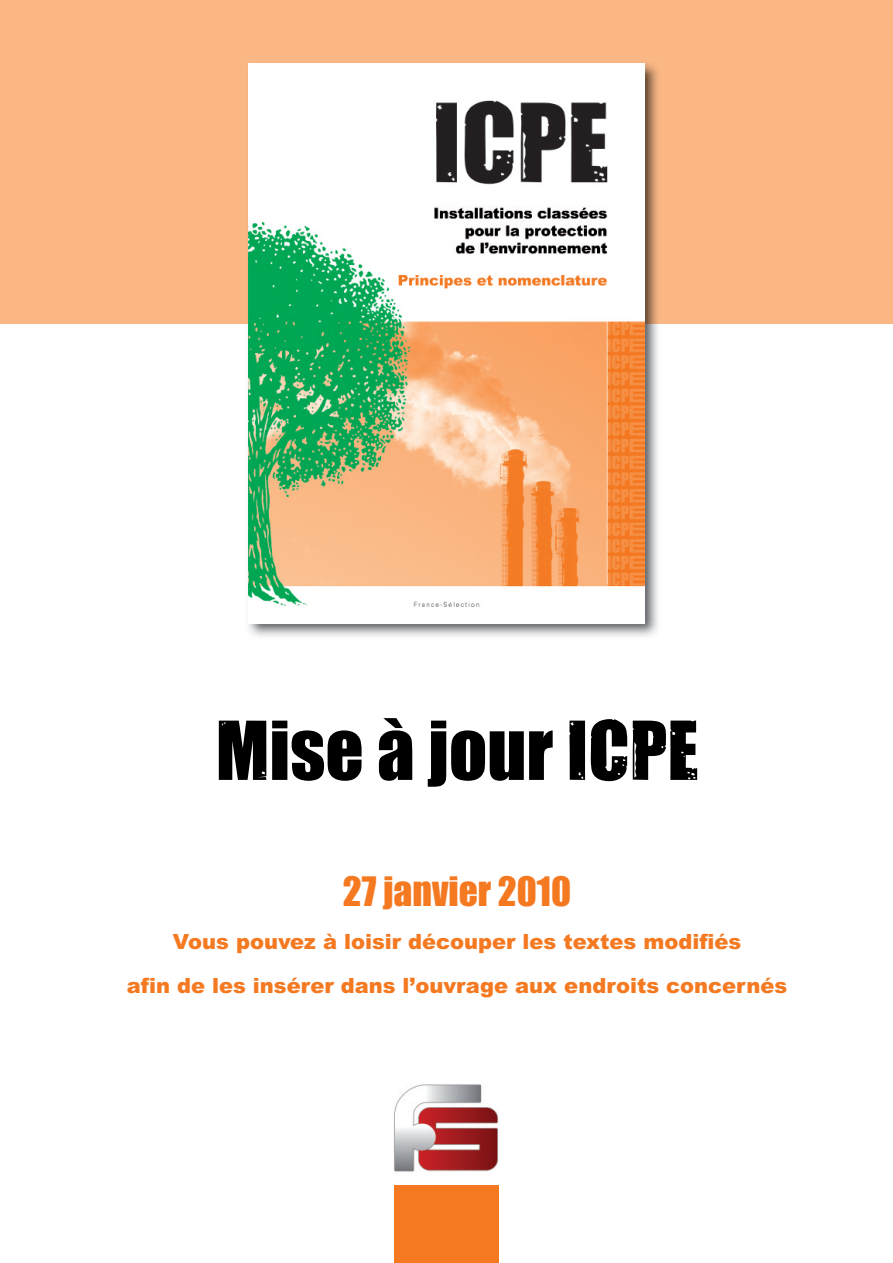
<style>
.page{position:relative;width:893px;height:1263px;background:#fff}
.page>*{position:absolute;margin:0;border:0;box-sizing:border-box;transform-origin:0 0}
.t1{font:75px "Impacted";color:#000}
.t2{font:37.5px "Impacted";color:#f47921}
.t3{font:900 21px/43.5px "Arial";color:#f47921;text-align:center}
</style>
<div class="page">
<div style="left:394px;top:1186px;width:105px;height:77px;background:#f47921"></div>
<div style="left:0;top:0;width:893px;height:323px;background:#fab783"></div>
<img style="left:394px;top:1084px;width:105px;height:88px">
<img style="left:242px;top:63px;width:422px;height:574px">
<img style="left:249px;top:64px;width:395px;height:559px">
<h1 class="t1" style="left:216px;top:710px;width:484px">Mise à jour ICPE</h1>
<h2 class="t2" style="left:343px;top:871px;width:230px">27 janvier 2010</h2>
<p class="t3" style="left:127px;top:920px;width:662px">Vous pouvez à loisir découper les textes modifiés<br>afin de les insérer dans l’ouvrage aux endroits concernés</p>
</div>
